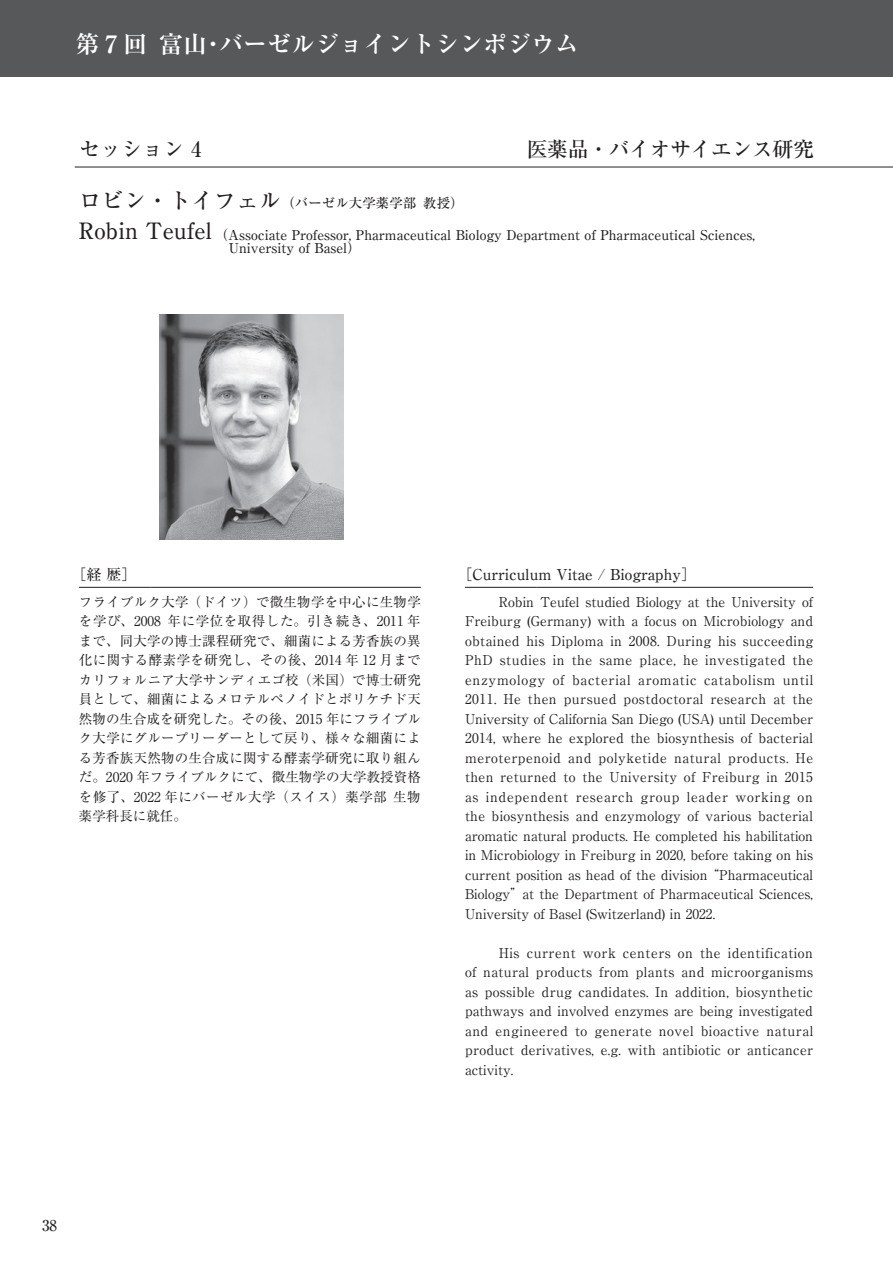
<style>
.page{position:relative;width:893px;height:1263px;background:#fff}
.page>*{position:absolute;margin:0;border:0;box-sizing:border-box;transform-origin:0 0}
.t1{font:700 24px "Ryumin Pr 6 N";color:#fff}
.t2{font:500 22.5px "Ryumin Pro";color:#231f20}
.t3{font:500 21px "Ryumin Pro";letter-spacing:-.025em;color:#231f20}
.t4{font:500 15px "Ryumin Pro";color:#231f20}
.t5{font:13.5px/19.5px "Ryumin Pro";letter-spacing:.005em;color:#231f20;text-align:justify}
.t6{font:500 13.5px/13.5px "Ryumin Pro";color:#231f20}
.s1{font-size:22.5px}
</style>
<div class="page">
<div style="left:0;top:0;width:893px;height:76px;background:#57585a"></div>
<hr style="left:75px;top:167px;width:818px;height:1px;background:#231f20">
<img style="left:159px;top:314px;width:184px;height:225px">
<hr style="left:79px;top:587px;width:72px;height:1px;background:#231f20">
<hr style="left:151px;top:587px;width:270px;height:1px;background:#231f20">
<hr style="left:465px;top:587px;width:72px;height:1px;background:#231f20">
<hr style="left:537px;top:587px;width:276px;height:1px;background:#231f20">
<h1 class="t1" style="left:75px;top:25px;width:506px">第７回 富山・バーゼルジョイントシンポジウム</h1>
<h3 class="t3" style="left:79px;top:132px;width:124px">セッション 4</h3>
<h3 class="t3" style="left:527px;top:132px;width:289px">医薬品・バイオサイエンス研究</h3>
<p class="t6" style="left:79px;top:196px;width:386px"><span class="s1">ロビン・トイフェル</span>（バーゼル大学薬学部 教授）</p>
<h2 class="t2" style="left:79px;top:213px;width:135px">Robin Teufel</h2>
<p class="t6" style="left:229px;top:227px;width:528px;text-indent:-14px">（Associate Professor, Pharmaceutical Biology Department of Pharmaceutical Sciences,<br>University of Basel）</p>
<p class="t4" style="left:71px;top:562px;width:66px">［経歴］</p>
<p class="t5" style="left:79px;top:591px;width:343px">フライブルク大学 （ドイツ）で微生物学を中心に生物学を学び、2008 年に学位を取得した。引き続き、2011 年まで、同大学の博士課程研究で、細菌による芳香族の異化に関する酵素学を研究し、その後、2014 年 12 月までカリフォルニア大学サンディエゴ校 （米国）で博士研究員として、細菌によるメロテルペノイドとポリケチド天然物の生合成を研究した。その後、2015 年にフライブルク大学にグループリーダーとして戻り、様々な細菌による芳香族天然物の生合成に関する酵素学研究に取り組んだ。2020 年フライブルクにて、微生物学の大学教授資格を修了、2022 年にバーゼル大学（スイス）薬学部 生物薬学科長に就任。</p>
<p class="t4" style="left:458px;top:562px;width:240px">［Curriculum Vitae / Biography］</p>
<p class="t5" style="left:465px;top:591px;width:350px;text-indent:34px">Robin Teufel studied Biology at the University of Freiburg (Germany) with a focus on Microbiology and obtained his Diploma in 2008. During his succeeding PhD studies in the same place, he investigated the enzymology of bacterial aromatic catabolism until 2011. He then pursued postdoctoral research at the University of California San Diego (USA) until December 2014, where he explored the biosynthesis of bacterial meroterpenoid and polyketide natural products. He then returned to the University of Freiburg in 2015 as independent research group leader working on the biosynthesis and enzymology of various bacterial aromatic natural products. He completed his habilitation in Microbiology in Freiburg in 2020, before taking on his current position as head of the division “Pharmaceutical Biology”at the Department of Pharmaceutical Sciences, University of Basel (Switzerland) in 2022.</p>
<p class="t5" style="left:465px;top:942px;width:350px;text-indent:34px">His current work centers on the identification of natural products from plants and microorganisms as possible drug candidates. In addition, biosynthetic pathways and involved enzymes are being investigated and engineered to generate novel bioactive natural product derivatives, e.g. with antibiotic or anticancer activity.</p>
<p class="t4" style="left:42px;top:1214px;width:16px">38</p>
</div>
